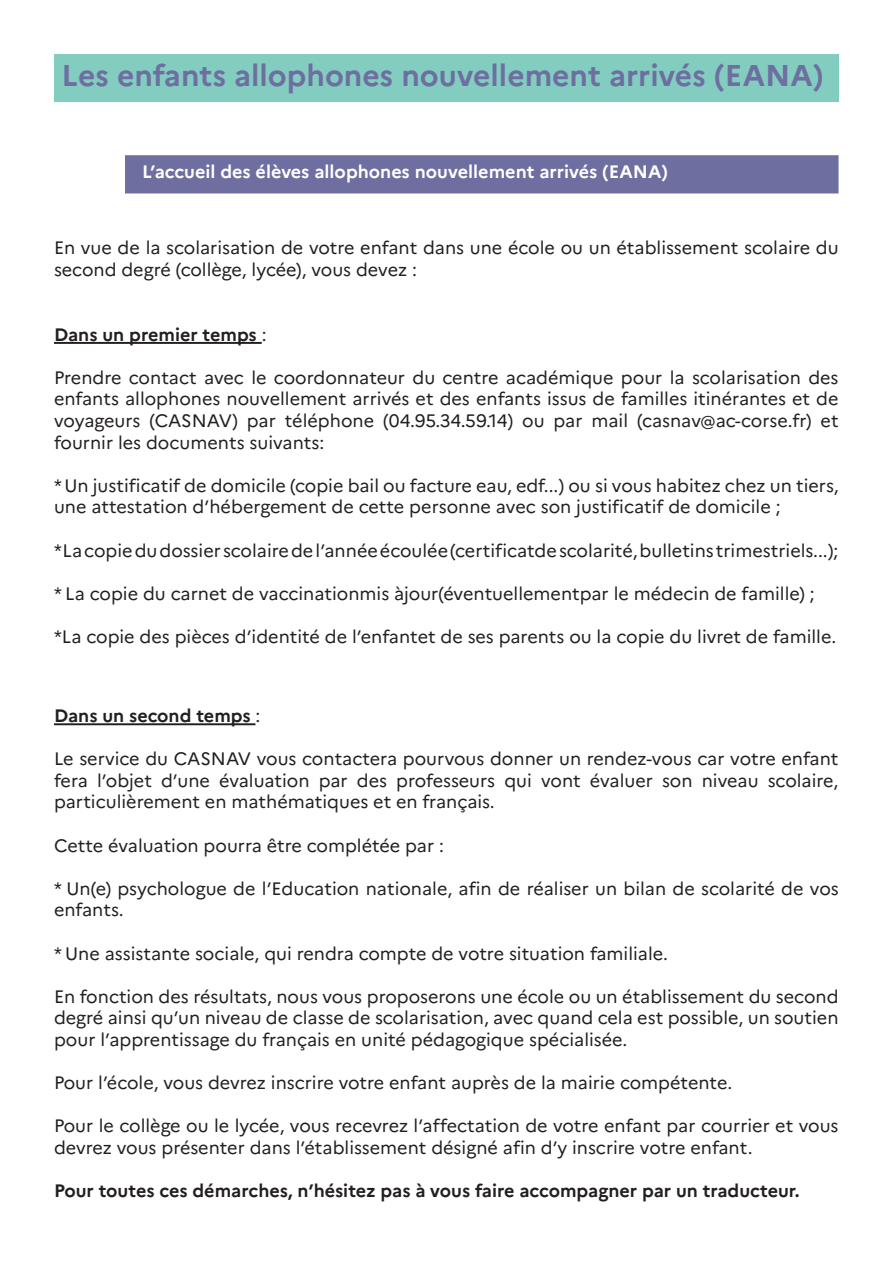
<style>
.page{position:relative;width:893px;height:1263px;background:#fff}
.page>*{position:absolute;margin:0;border:0;box-sizing:border-box;transform-origin:0 0}
.t1{font:700 30px "Marianne";color:#6e6ea0}
.t2{font:18px/21.6px "Marianne";color:#231f20}
.t3{font:700 18px "Marianne";color:#231f20}
.t4{font:700 18px "Marianne";color:#fff}
.s1{font-weight:400}
</style>
<div class="page">
<div style="left:54px;top:54px;width:785px;height:48px;background:#82cdc0"></div>
<div style="left:125px;top:155px;width:713px;height:38px;background:#6e6ea0;border:2px solid #6e6ea0"></div>
<hr style="left:54px;top:342px;width:208px;height:2px;background:#231f20">
<hr style="left:54px;top:723px;width:201px;height:2px;background:#231f20">
<p class="t1" style="left:62px;top:57px;width:763px">Les enfants allophones nouvellement arrivés (EANA)</p>
<p class="t4" style="left:142px;top:161px;width:528px">L’accueil des élèves allophones nouvellement arrivés (EANA)</p>
<p class="t2" style="left:54px;top:237px;width:786px">En vue de la scolarisation de votre enfant dans une école ou un établissement scolaire du second degré (collège, lycée), vous devez :</p>
<p class="t3" style="left:54px;top:323px;width:214px">Dans un premier temps <span class="s1">:</span></p>
<p class="t2" style="left:54px;top:366px;width:786px;text-align:justify">Prendre contact avec le coordonnateur du centre académique pour la scolarisation des enfants allophones nouvellement arrivés et des enfants issus de familles itinérantes et de voyageurs (CASNAV) par téléphone (04.95.34.59.14) ou par mail (casnav@ac-corse.fr) et fournir les documents suivants:</p>
<p class="t2" style="left:54px;top:474px;width:786px">* Un justificatif de domicile (copie bail ou facture eau, edf...) ou si vous habitez chez un tiers, une attestation d’hébergement de cette personne avec son justificatif de domicile ;</p>
<p class="t2" style="left:54px;top:539px;width:786px">* La copie du dossier scolaire de l’année écoulée (certificatde scolarité, bulletins trimestriels...);</p>
<p class="t2" style="left:54px;top:582px;width:762px">* La copie du carnet de vaccinationmis àjour(éventuellementpar le médecin de famille) ;</p>
<p class="t2" style="left:54px;top:626px;width:784px">*La copie des pièces d’identité de l’enfantet de ses parents ou la copie du livret de famille.</p>
<p class="t3" style="left:54px;top:704px;width:208px">Dans un second temps <span class="s1">:</span></p>
<p class="t2" style="left:54px;top:748px;width:786px;text-align:justify">Le service du CASNAV vous contactera pourvous donner un rendez-vous car votre enfant fera l’objet d’une évaluation par des professeurs qui vont évaluer son niveau scolaire, particulièrement en mathématiques et en français.</p>
<p class="t2" style="left:54px;top:834px;width:391px">Cette évaluation pourra être complétée par :</p>
<p class="t2" style="left:54px;top:877px;width:786px">* Un(e) psychologue de l’Education nationale, afin de réaliser un bilan de scolarité de vos enfants.</p>
<p class="t2" style="left:54px;top:942px;width:616px">* Une assistante sociale, qui rendra compte de votre situation familiale.</p>
<p class="t2" style="left:54px;top:985px;width:786px;text-align:justify">En fonction des résultats, nous vous proposerons une école ou un établissement du second degré ainsi qu’un niveau de classe de scolarisation, avec quand cela est possible, un soutien pour l’apprentissage du français en unité pédagogique spécialisée.</p>
<p class="t2" style="left:54px;top:1072px;width:680px">Pour l’école, vous devrez inscrire votre enfant auprès de la mairie compétente.</p>
<p class="t2" style="left:54px;top:1115px;width:786px">Pour le collège ou le lycée, vous recevrez l’affectation de votre enfant par courrier et vous devrez vous présenter dans l’établissement désigné afin d’y inscrire votre enfant.</p>
<p class="t3" style="left:54px;top:1180px;width:747px">Pour toutes ces démarches, n’hésitez pas à vous faire accompagner par un traducteur.</p>
</div>
